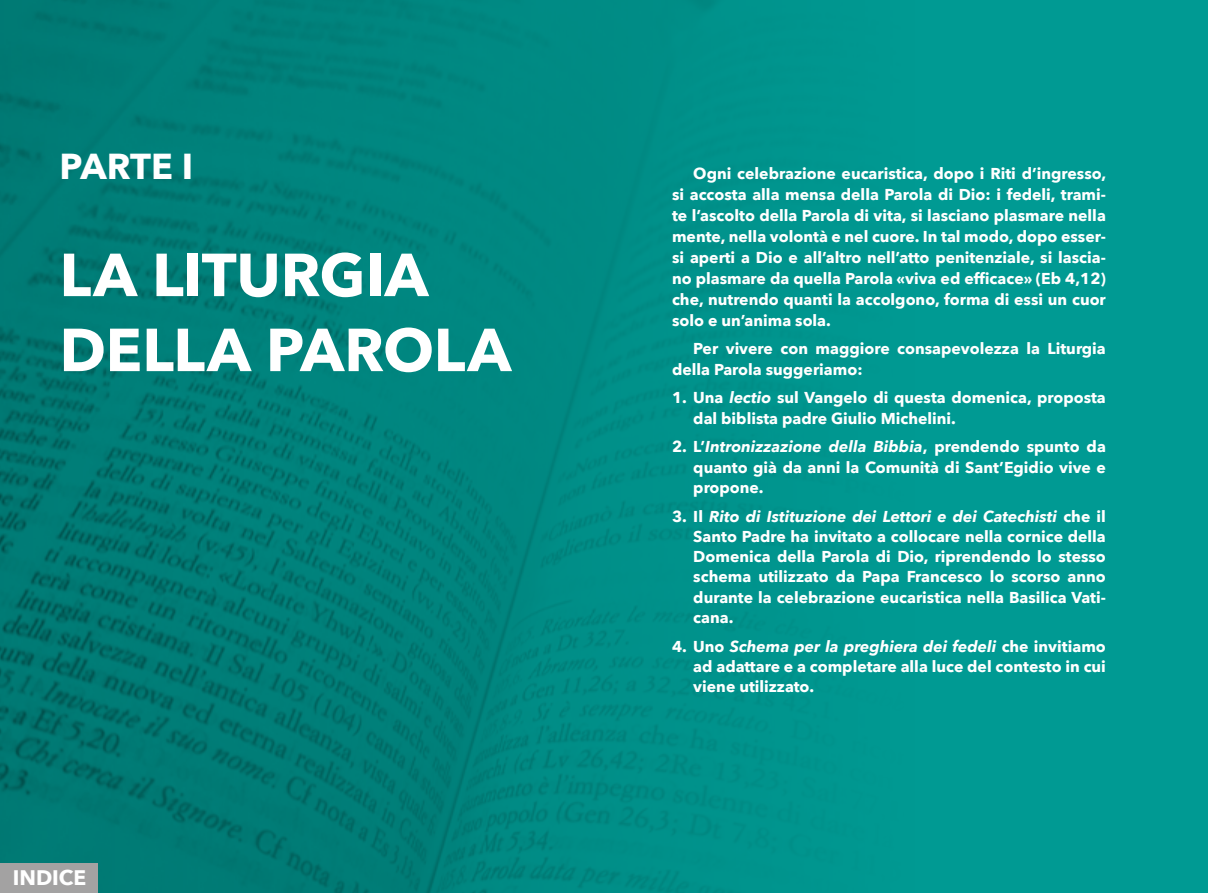
<style>
.page{position:relative;width:1208px;height:893px;background:#009a93}
.page>*{position:absolute;margin:0;border:0;box-sizing:border-box;transform-origin:0 0}
.t1{font:700 60px/75px "Avenir Next";letter-spacing:-.005em;color:#fff}
.t2{font:700 36px "Avenir Next";letter-spacing:-.005em;color:#fff}
.t3{font:700 21px "Avenir Next";color:#fff}
.t4{font:700 15.75px/20.2px "Avenir Next";color:#fff;text-align:justify}
.s1{font-style:italic}
</style>
<div class="page">
<img style="left:0;top:0;width:797px;height:893px">
<div style="left:0;top:863px;width:98px;height:30px;background:#a3a2a2"></div>
<h2 class="t2" style="left:60px;top:135px;width:135px">PARTE I</h2>
<h1 class="t1" style="left:60px;top:237px;width:453px">LA LITURGIA<br>DELLA PAROLA</h1>
<h3 class="t3" style="left:13px;top:859px;width:75px">INDICE</h3>
<p class="t4" style="left:672px;top:162px;width:436px;line-height:21px;text-indent:21px">Ogni celebrazione eucaristica, dopo i Riti d’ingresso, si accosta alla mensa della Parola di Dio: i fedeli, trami&shy;te l’ascolto della Parola di vita, si lasciano plasmare nella mente, nella volontà e nel cuore. In tal modo, dopo esser&shy;si aperti a Dio e all’altro nell’atto penitenziale, si lascia&shy;no plasmare da quella Parola «viva ed efficace» (Eb 4,12) che, nutrendo quanti la accolgono, forma di essi un cuor solo e un’anima sola.</p>
<p class="t4" style="left:672px;top:338px;width:435px;text-indent:21px">Per vivere con maggiore consapevolezza la Liturgia della Parola suggeriamo:</p>
<p class="t4" style="left:693px;top:387px;width:414px;text-indent:-21px">1. Una <span class="s1">lectio</span> sul Vangelo di questa domenica, proposta dal biblista padre Giulio Michelini.</p>
<p class="t4" style="left:693px;top:436px;width:414px;text-indent:-21px">2. L’<span class="s1">Intronizzazione della Bibbia</span>, prendendo spunto da quanto già da anni la Comunità di Sant’Egidio vive e propone.</p>
<p class="t4" style="left:693px;top:506px;width:414px;text-indent:-21px">3. Il <span class="s1">Rito di Istituzione dei Lettori e dei Catechisti</span> che il Santo Padre ha invitato a collocare nella cornice della Domenica della Parola di Dio, riprendendo lo stesso schema utilizzato da Papa Francesco lo scorso anno durante la celebrazione eucaristica nella Basilica Vati&shy;cana.</p>
<p class="t4" style="left:693px;top:636px;width:414px;text-indent:-21px">4. Uno <span class="s1">Schema per la preghiera dei fedeli</span> che invitiamo ad adattare e a completare alla luce del contesto in cui viene utilizzato.</p>
</div>
